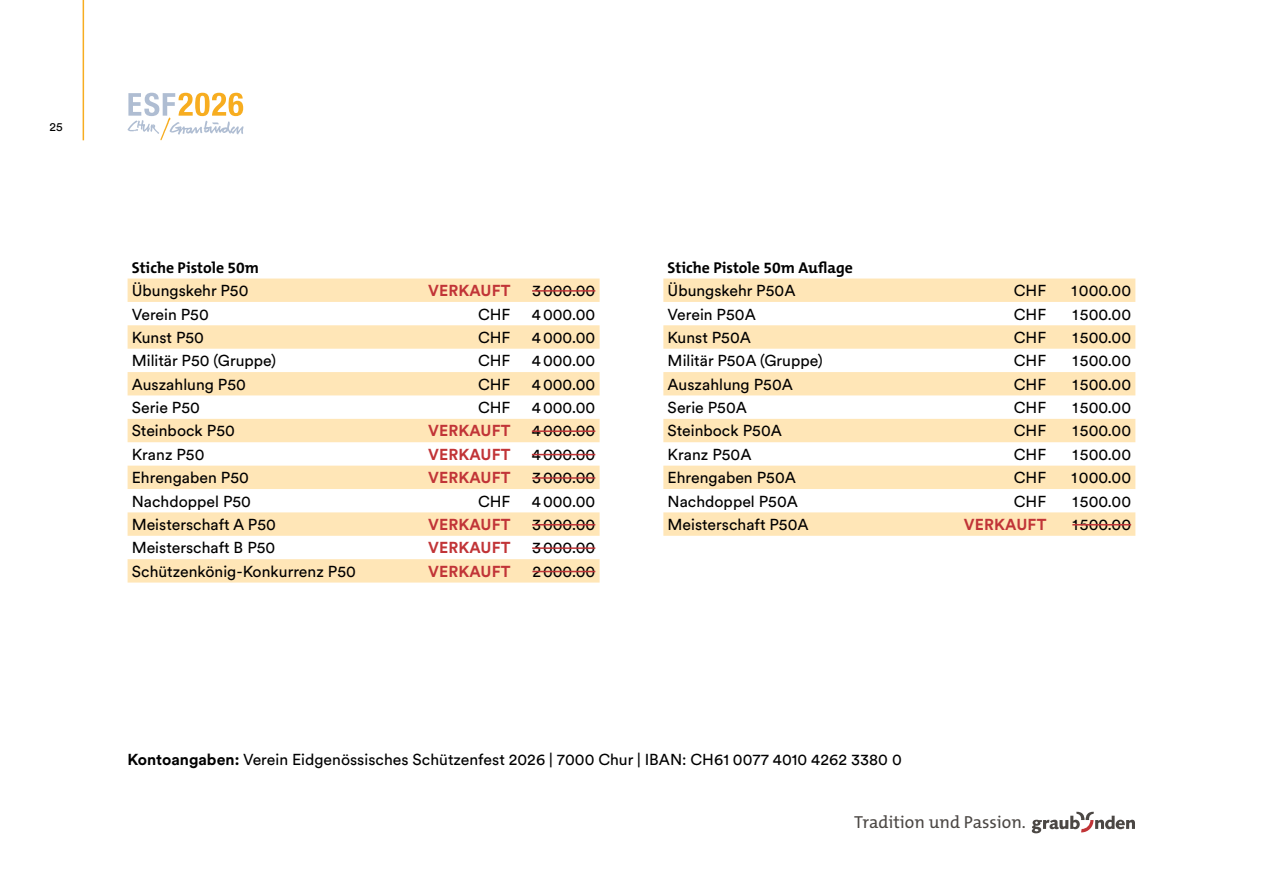
<style>
.page{position:relative;width:1263px;height:893px;background:#fff}
.page>*{position:absolute;margin:0;border:0;box-sizing:border-box;transform-origin:0 0}
.t1{font:17.4px "The Mix B W5 Plain";color:#4b4744}
.t2{font:15.75px "Circulargraubuenden";color:#000}
.t3{font:700 15.75px "Circulargraubuenden";letter-spacing:.01em;color:#c13437}
.t4{font:700 15.75px "The Mix B W7";color:#000}
.t5{font:12px "Circulargraubuenden";color:#000}
.s1{font-weight:700}
</style>
<div class="page">
<hr style="left:83px;top:0;width:1px;height:140px;background:#f7ad20">
<svg style="left:128px;top:93px;width:116px;height:47px"></svg>
<svg style="left:1032px;top:812px;width:103px;height:21px"></svg>
<svg style="left:128px;top:279px;width:472px;height:304px;fill:#ffe6b7"></svg>
<hr style="left:532px;top:290px;width:63px;height:2px;background:#c13437">
<hr style="left:532px;top:430px;width:63px;height:2px;background:#c13437">
<hr style="left:532px;top:454px;width:63px;height:1px;background:#c13437">
<hr style="left:532px;top:477px;width:63px;height:2px;background:#c13437">
<hr style="left:532px;top:524px;width:63px;height:1px;background:#c13437">
<hr style="left:532px;top:547px;width:63px;height:2px;background:#c13437">
<hr style="left:532px;top:571px;width:63px;height:1px;background:#c13437">
<svg style="left:663px;top:279px;width:472px;height:257px;fill:#ffe6b7"></svg>
<hr style="left:1072px;top:524px;width:59px;height:1px;background:#c13437">
<p class="t5" style="left:49px;top:118px;width:15px">25</p>
<p class="t4" style="left:132px;top:257px;width:129px">Stiche Pistole 50m</p>
<p class="t2" style="left:132px;top:280px;width:118px">Übungskehr P50</p>
<p class="t3" style="left:428px;top:280px;width:84px">VERKAUFT</p>
<p class="t2" style="left:532px;top:280px;width:65px">3000.00</p>
<p class="t2" style="left:132px;top:303px;width:79px">Verein P50</p>
<p class="t2" style="left:478px;top:303px;width:34px">CHF</p>
<p class="t2" style="left:532px;top:303px;width:65px">4000.00</p>
<p class="t2" style="left:132px;top:327px;width:74px">Kunst P50</p>
<p class="t2" style="left:478px;top:327px;width:34px">CHF</p>
<p class="t2" style="left:532px;top:327px;width:65px">4000.00</p>
<p class="t2" style="left:132px;top:350px;width:146px">Militär P50 (Gruppe)</p>
<p class="t2" style="left:478px;top:350px;width:34px">CHF</p>
<p class="t2" style="left:532px;top:350px;width:65px">4000.00</p>
<p class="t2" style="left:132px;top:374px;width:116px">Auszahlung P50</p>
<p class="t2" style="left:478px;top:374px;width:34px">CHF</p>
<p class="t2" style="left:532px;top:374px;width:65px">4000.00</p>
<p class="t2" style="left:132px;top:397px;width:70px">Serie P50</p>
<p class="t2" style="left:478px;top:397px;width:34px">CHF</p>
<p class="t2" style="left:532px;top:397px;width:65px">4000.00</p>
<p class="t2" style="left:132px;top:420px;width:105px">Steinbock P50</p>
<p class="t3" style="left:428px;top:420px;width:84px">VERKAUFT</p>
<p class="t2" style="left:532px;top:420px;width:65px">4000.00</p>
<p class="t2" style="left:132px;top:444px;width:74px">Kranz P50</p>
<p class="t3" style="left:428px;top:443px;width:84px">VERKAUFT</p>
<p class="t2" style="left:532px;top:444px;width:65px">4000.00</p>
<p class="t2" style="left:132px;top:467px;width:119px">Ehrengaben P50</p>
<p class="t3" style="left:428px;top:467px;width:84px">VERKAUFT</p>
<p class="t2" style="left:532px;top:467px;width:65px">3000.00</p>
<p class="t2" style="left:132px;top:490px;width:121px">Nachdoppel P50</p>
<p class="t2" style="left:478px;top:490px;width:34px">CHF</p>
<p class="t2" style="left:532px;top:490px;width:65px">4000.00</p>
<p class="t2" style="left:132px;top:514px;width:146px">Meisterschaft A P50</p>
<p class="t3" style="left:428px;top:514px;width:84px">VERKAUFT</p>
<p class="t2" style="left:532px;top:514px;width:65px">3000.00</p>
<p class="t2" style="left:132px;top:537px;width:145px">Meisterschaft B P50</p>
<p class="t3" style="left:428px;top:537px;width:84px">VERKAUFT</p>
<p class="t2" style="left:532px;top:537px;width:65px">3000.00</p>
<p class="t2" style="left:132px;top:561px;width:226px">Schützenkönig-Konkurrenz P50</p>
<p class="t3" style="left:428px;top:560px;width:84px">VERKAUFT</p>
<p class="t2" style="left:532px;top:561px;width:64px">2000.00</p>
<p class="t4" style="left:668px;top:257px;width:187px">Stiche Pistole 50m Auflage</p>
<p class="t2" style="left:668px;top:280px;width:129px">Übungskehr P50A</p>
<p class="t2" style="left:1014px;top:280px;width:34px">CHF</p>
<p class="t2" style="left:1071px;top:280px;width:61px">1000.00</p>
<p class="t2" style="left:668px;top:303px;width:90px">Verein P50A</p>
<p class="t2" style="left:1014px;top:303px;width:34px">CHF</p>
<p class="t2" style="left:1072px;top:303px;width:60px">1500.00</p>
<p class="t2" style="left:668px;top:327px;width:85px">Kunst P50A</p>
<p class="t2" style="left:1014px;top:327px;width:34px">CHF</p>
<p class="t2" style="left:1072px;top:327px;width:60px">1500.00</p>
<p class="t2" style="left:668px;top:350px;width:157px">Militär P50A (Gruppe)</p>
<p class="t2" style="left:1014px;top:350px;width:34px">CHF</p>
<p class="t2" style="left:1072px;top:350px;width:60px">1500.00</p>
<p class="t2" style="left:668px;top:374px;width:127px">Auszahlung P50A</p>
<p class="t2" style="left:1014px;top:374px;width:34px">CHF</p>
<p class="t2" style="left:1072px;top:374px;width:60px">1500.00</p>
<p class="t2" style="left:668px;top:397px;width:81px">Serie P50A</p>
<p class="t2" style="left:1014px;top:397px;width:34px">CHF</p>
<p class="t2" style="left:1072px;top:397px;width:60px">1500.00</p>
<p class="t2" style="left:668px;top:420px;width:116px">Steinbock P50A</p>
<p class="t2" style="left:1014px;top:420px;width:34px">CHF</p>
<p class="t2" style="left:1072px;top:420px;width:60px">1500.00</p>
<p class="t2" style="left:668px;top:444px;width:85px">Kranz P50A</p>
<p class="t2" style="left:1014px;top:444px;width:34px">CHF</p>
<p class="t2" style="left:1072px;top:444px;width:60px">1500.00</p>
<p class="t2" style="left:668px;top:467px;width:130px">Ehrengaben P50A</p>
<p class="t2" style="left:1014px;top:467px;width:34px">CHF</p>
<p class="t2" style="left:1071px;top:467px;width:61px">1000.00</p>
<p class="t2" style="left:668px;top:491px;width:132px">Nachdoppel P50A</p>
<p class="t2" style="left:1014px;top:491px;width:34px">CHF</p>
<p class="t2" style="left:1072px;top:491px;width:60px">1500.00</p>
<p class="t2" style="left:668px;top:514px;width:143px">Meisterschaft P50A</p>
<p class="t3" style="left:964px;top:514px;width:84px">VERKAUFT</p>
<p class="t2" style="left:1072px;top:514px;width:60px">1500.00</p>
<p class="t2" style="left:128px;top:749px;width:776px"><span class="s1">Kontoangaben:</span> Verein Eidgenössisches Schützenfest 2026 | 7000 Chur | IBAN: CH61 0077 4010 4262 3380 0</p>
<p class="t1" style="left:854px;top:811px;width:173px">Tradition und Passion.</p>
</div>
